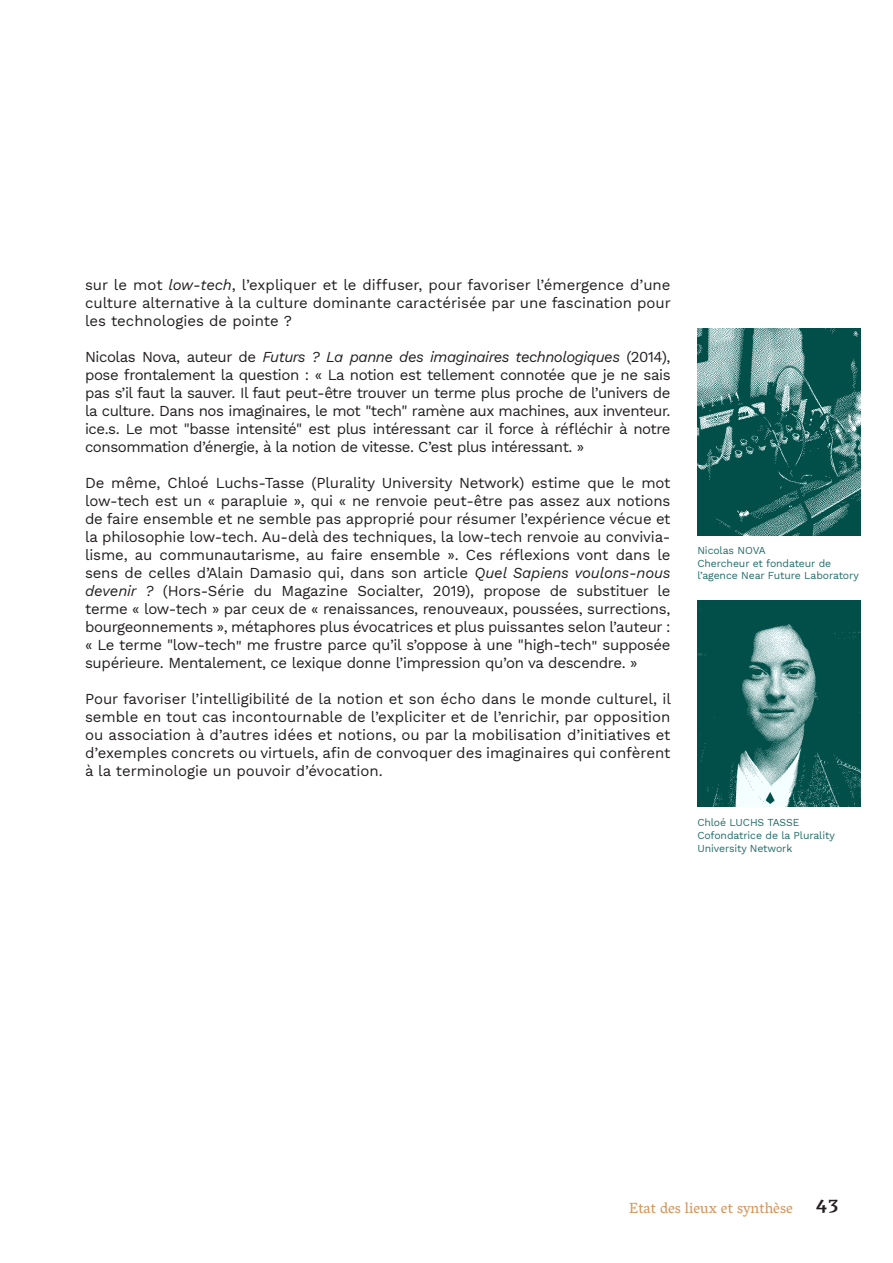
<style>
.page{position:relative;width:893px;height:1263px;background:#fff}
.page>*{position:absolute;margin:0;border:0;box-sizing:border-box;transform-origin:0 0}
.t1{font:500 21px "Vesper Libre";color:#231f20}
.t2{font:15px/18px "Work Sans";letter-spacing:-.02em;color:#231f20;text-align:justify}
.Titre_bas_de_page{font:15px "Vesper Libre";color:#d6955b}
.Note_simple{font:10.5px/12.6px "Work Sans";letter-spacing:-.01em;color:#226d68}
.s1{font-style:italic}
</style>
<div class="page">
<img style="left:697px;top:329px;width:163px;height:206px">
<img style="left:697px;top:601px;width:163px;height:206px">
<p class="t2" style="left:85px;top:276px;width:587px">sur le mot <span class="s1">low-tech</span>, l’expliquer et le diffuser, pour favoriser l’émergence d’une culture alternative à la culture dominante caractérisée par une fascination pour les technologies de pointe ?</p>
<p class="t2" style="left:85px;top:348px;width:587px">Nicolas Nova, auteur de <span class="s1">Futurs ? La panne des imaginaires technologiques</span> (2014), pose frontalement la question : « La notion est tellement connotée que je ne sais pas s’il faut la sauver. Il faut peut-être trouver un terme plus proche de l’univers de la culture. Dans nos imaginaires, le mot "tech" ramène aux machines, aux inventeur. ice.s. Le mot "basse intensité" est plus intéressant car il force à réfléchir à notre consommation d’énergie, à la notion de vitesse. C’est plus intéressant. »</p>
<p class="t2" style="left:85px;top:474px;width:587px">De même, Chloé Luchs-Tasse (Plurality University Network) estime que le mot low-tech est un « parapluie », qui « ne renvoie peut-être pas assez aux notions de faire ensemble et ne semble pas approprié pour résumer l’expérience vécue et la philosophie low-tech. Au-delà des techniques, la low-tech renvoie au convivia&shy;lisme, au communautarisme, au faire ensemble ». Ces réflexions vont dans le sens de celles d’Alain Damasio qui, dans son article <span class="s1">Quel Sapiens voulons-nous devenir ?</span> (Hors-Série du Magazine Socialter, 2019), propose de substituer le terme « low-tech » par ceux de « renaissances, renouveaux, poussées, surrections, bourgeonnements », métaphores plus évocatrices et plus puissantes selon l’auteur : « Le terme "low-tech" me frustre parce qu’il s’oppose à une "high-tech" supposée supérieure. Mentalement, ce lexique donne l’impression qu’on va descendre. »</p>
<p class="t2" style="left:85px;top:690px;width:588px">Pour favoriser l’intelligibilité de la notion et son écho dans le monde culturel, il semble en tout cas incontournable de l’expliciter et de l’enrichir, par opposition ou association à d’autres idées et notions, ou par la mobilisation d’initiatives et d’exemples concrets ou virtuels, afin de convoquer des imaginaires qui confèrent à la terminologie un pouvoir d’évocation.</p>
<p class="Note_simple" style="left:697px;top:544px;width:70px">Nicolas NOVA</p>
<p class="Note_simple" style="left:697px;top:556px;width:163px">Chercheur et fondateur de l’agence Near Future Laboratory</p>
<p class="Note_simple" style="left:697px;top:816px;width:104px">Chloé LUCHS TASSE</p>
<p class="Note_simple" style="left:697px;top:829px;width:139px">Cofondatrice de la Plurality<br>University Network</p>
<p class="Titre_bas_de_page" style="left:629px;top:1199px;width:165px">Etat des lieux et synthèse</p>
<h1 class="t1" style="left:816px;top:1192px;width:25px">43</h1>
</div>
